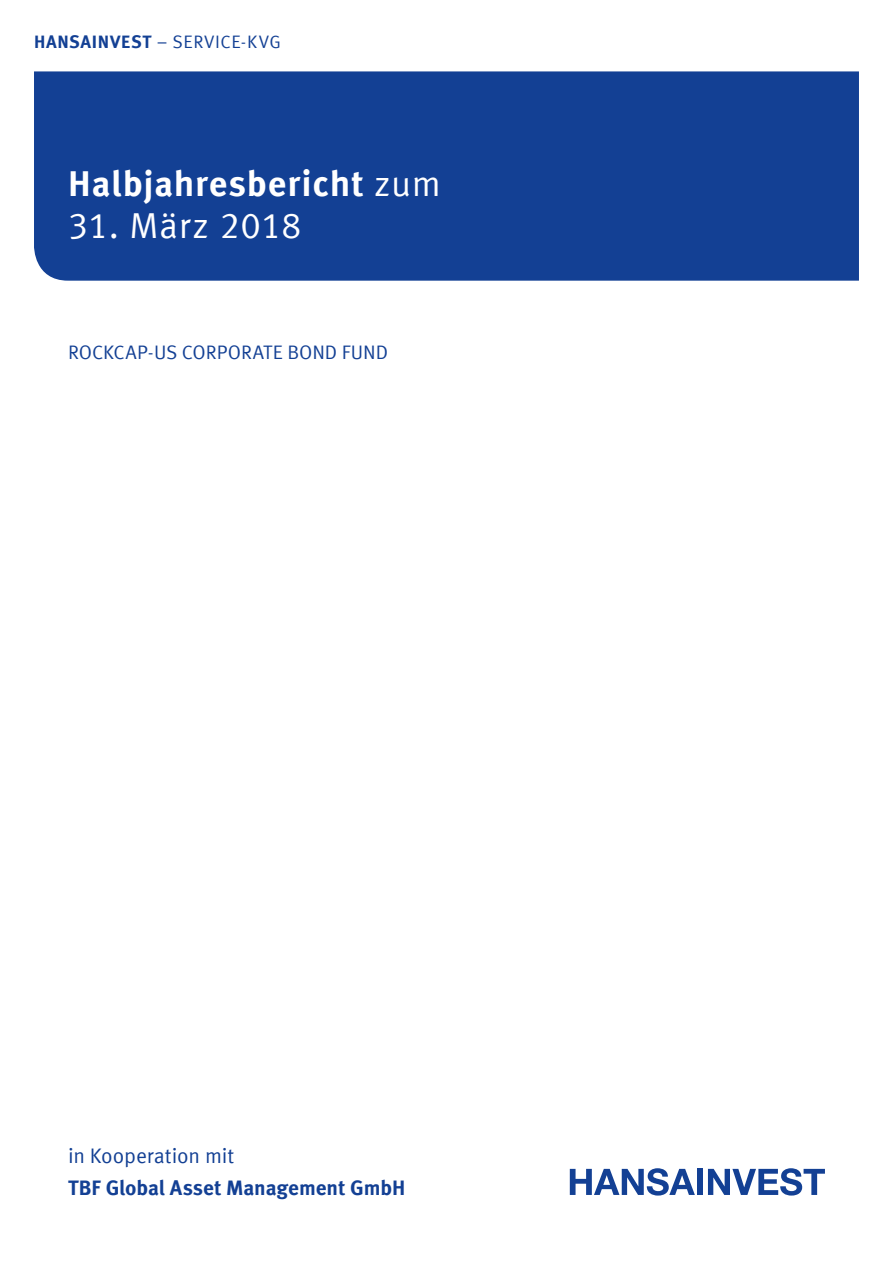
<style>
.page{position:relative;width:893px;height:1263px;background:#fff}
.page>*{position:absolute;margin:0;border:0;box-sizing:border-box;transform-origin:0 0}
.t1{font:700 36px "Meta Offc Pro";letter-spacing:.02em;color:#fff}
.t2{font:36px "Meta Offc Pro Norm";letter-spacing:.015em;color:#fff}
.t3{font:700 21px "Meta Offc Pro";letter-spacing:-.005em;color:#134094}
.t4{font:21px "Meta Offc Pro Norm";letter-spacing:-.005em;color:#134094}
.t5{font:19.5px "Meta Offc Pro Norm";color:#134094}
.t6{font:18px "Meta Offc Pro Norm";letter-spacing:.03em;color:#134094}
.s1{font-family:"Meta Offc Pro";font-weight:700}
.s2{font-family:"Meta Offc Pro Norm";font-weight:400}
</style>
<div class="page">
<div style="left:34px;top:71px;width:825px;height:210px;background:#134094"></div>
<svg style="left:570px;top:1168px;width:125px;height:27px"></svg>
<div style="left:697px;top:1169px;width:6px;height:26px;background:#134094"></div>
<svg style="left:708px;top:1168px;width:117px;height:27px"></svg>
<p class="t6" style="left:34px;top:28px;width:248px"><span class="s1">HANSAINVEST</span> – SERVICE-KVG</p>
<h1 class="t1" style="left:68px;top:155px;width:374px">Halbjahresbericht <span class="s2">zum</span></h1>
<h1 class="t2" style="left:68px;top:198px;width:235px">31. März 2018</h1>
<p class="t5" style="left:68px;top:338px;width:322px">ROCKCAP-US CORPORATE BOND FUND</p>
<p class="t4" style="left:68px;top:1140px;width:168px">in Kooperation mit</p>
<p class="t3" style="left:68px;top:1171px;width:339px">TBF Global Asset Management GmbH</p>
</div>
